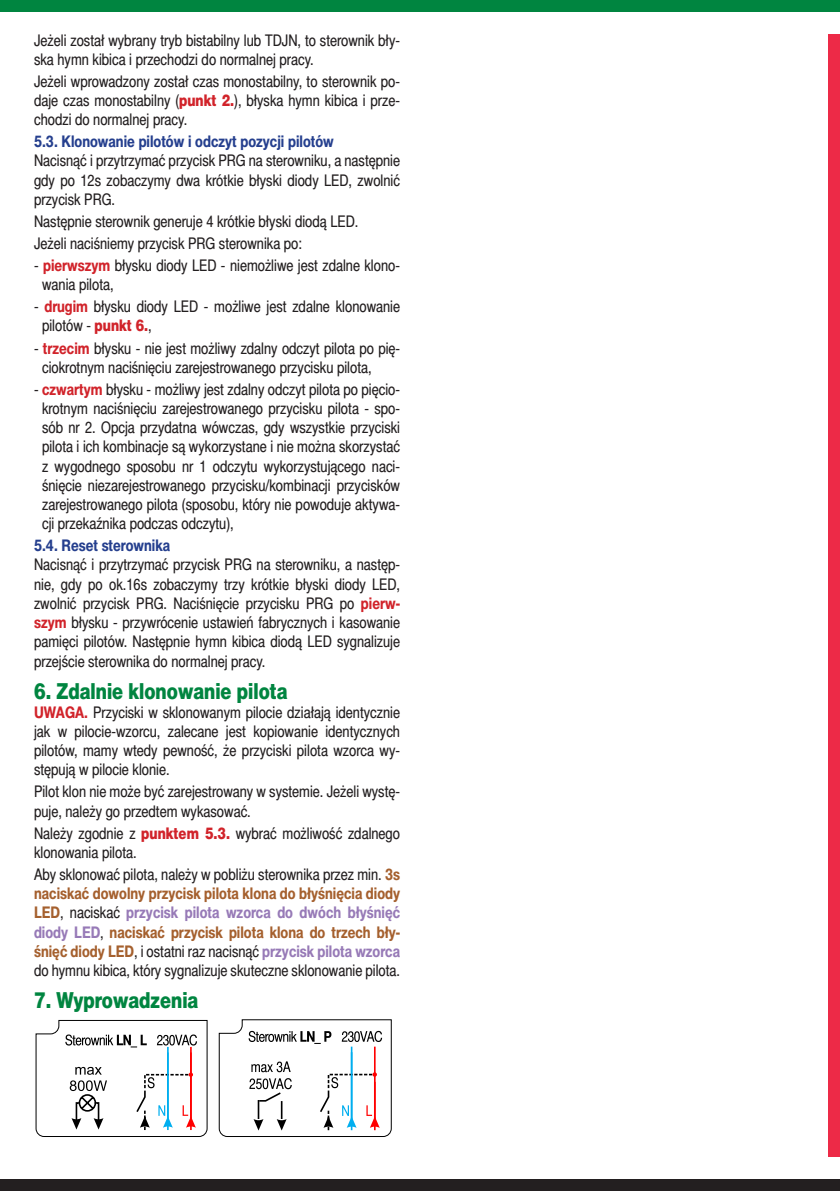
<style>
.page{position:relative;width:840px;height:1191px;background:#fff}
.page>*{position:absolute;margin:0;border:0;box-sizing:border-box;transform-origin:0 0}
.t1{font:22px "Switzer Cnd EFN Heavy";color:#008540}
.t2{font:16px/19.2px "Switzer Cnd EFN";color:#231f20}
.t3{font:700 16px "Switzer Cnd EFN";color:#253f8e}
.s1{font-family:"Switzer Cnd EFN Heavy";color:#d1232a}
.s2{font-weight:700;color:#d1232a}
.s3{font-weight:700;color:#a5602e}
.s4{font-weight:700;color:#977ab7}
</style>
<div class="page">
<div style="left:0;top:0;width:839px;height:11px;background:#008540"></div>
<div style="left:0;top:1179px;width:839px;height:12px;background:#231f20"></div>
<div style="left:828px;top:34px;width:11px;height:1123px;background:#ed2a47"></div>
<svg style="left:35px;top:1019px;width:173px;height:118px"></svg>
<svg style="left:218px;top:1019px;width:174px;height:118px"></svg>
<p class="t2" style="left:34px;top:30px;width:367px">Jeżeli został wybrany tryb bistabilny lub TDJN, to sterownik bły&shy;ska hymn kibica i przechodzi do normalnej pracy.</p>
<p class="t2" style="left:34px;top:71px;width:367px;text-align:justify">Jeżeli wprowadzony został czas monostabilny, to sterownik po&shy;daje czas monostabilny (<span class="s1">punkt 2.</span>), błyska hymn kibica i prze&shy;chodzi do normalnej pracy.</p>
<p class="t3" style="left:34px;top:132px;width:301px">5.3. Klonowanie pilotów i odczyt pozycji pilotów</p>
<p class="t2" style="left:34px;top:151px;width:367px;text-align:justify">Nacisnąć i przytrzymać przycisk PRG na sterowniku, a następnie gdy po 12s zobaczymy dwa krótkie błyski diody LED, zwolnić przycisk PRG.</p>
<p class="t2" style="left:34px;top:211px;width:325px">Następnie sterownik generuje 4 krótkie błyski diodą LED.</p>
<p class="t2" style="left:34px;top:234px;width:269px">Jeżeli naciśniemy przycisk PRG sterownika po:</p>
<p class="t2" style="left:42px;top:256px;width:359px;text-indent:-8px">- <span class="s2">pierwszym</span> błysku diody LED - niemożliwe jest zdalne klono&shy;wania pilota,</p>
<p class="t2" style="left:42px;top:297px;width:359px;text-indent:-8px">- <span class="s2">drugim</span> błysku diody LED - możliwe jest zdalne klonowanie pilotów - <span class="s1">punkt 6.</span>,</p>
<p class="t2" style="left:42px;top:338px;width:359px;text-indent:-8px">- <span class="s2">trzecim</span> błysku - nie jest możliwy zdalny odczyt pilota po pię&shy;ciokrotnym naciśnięciu zarejestrowanego przycisku pilota,</p>
<p class="t2" style="left:42px;top:379px;width:359px;text-align:justify;text-indent:-8px">- <span class="s2">czwartym</span> błysku - możliwy jest zdalny odczyt pilota po pięcio&shy;krotnym naciśnięciu zarejestrowanego przycisku pilota - spo&shy;sób nr 2. Opcja przydatna wówczas, gdy wszystkie przyciski pilota i ich kombinacje są wykorzystane i nie można skorzystać z wygodnego sposobu nr 1 odczytu wykorzystującego naci&shy;śnięcie niezarejestrowanego przycisku/kombinacji przycisków zarejestrowanego pilota (sposobu, który nie powoduje aktywa&shy;cji przekaźnika podczas odczytu),</p>
<p class="t3" style="left:34px;top:536px;width:138px">5.4. Reset sterownika</p>
<p class="t2" style="left:34px;top:555px;width:367px;text-align:justify">Nacisnąć i przytrzymać przycisk PRG na sterowniku, a następ&shy;nie, gdy po ok.16s zobaczymy trzy krótkie błyski diody LED, zwolnić przycisk PRG. Naciśnięcie przycisku PRG po <span class="s2">pierw&shy;szym</span> błysku - przywrócenie ustawień fabrycznych i kasowanie pamięci pilotów. Następnie hymn kibica diodą LED sygnalizuje przejście sterownika do normalnej pracy.</p>
<p class="t1" style="left:34px;top:678px;width:255px">6. Zdalnie klonowanie pilota</p>
<p class="t2" style="left:34px;top:702px;width:367px;text-align:justify"><span class="s2">UWAGA.</span> Przyciski w sklonowanym pilocie działają identycznie jak w pilocie-wzorcu, zalecane jest kopiowanie identycznych pilotów, mamy wtedy pewność, że przyciski pilota wzorca wy&shy;stępują w pilocie klonie.</p>
<p class="t2" style="left:34px;top:782px;width:367px">Pilot klon nie może być zarejestrowany w systemie. Jeżeli wystę&shy;puje, należy go przedtem wykasować.</p>
<p class="t2" style="left:34px;top:823px;width:367px">Należy zgodnie z <span class="s1">punktem 5.3.</span> wybrać możliwość zdalnego klonowania pilota.</p>
<p class="t2" style="left:34px;top:864px;width:367px;text-align:justify">Aby sklonować pilota, należy w pobliżu sterownika przez min. <span class="s3">3s naciskać dowolny przycisk pilota klona do błyśnięcia diody LED</span>, naciskać <span class="s4">przycisk pilota wzorca do dwóch błyśnięć diody LED</span>, <span class="s3">naciskać przycisk pilota klona do trzech bły&shy;śnięć diody LED</span>, i ostatni raz nacisnąć <span class="s4">przycisk pilota wzorca </span>do hymnu kibica, który sygnalizuje skuteczne sklonowanie pilota.</p>
<p class="t1" style="left:34px;top:987px;width:166px">7. Wyprowadzenia</p>
</div>
